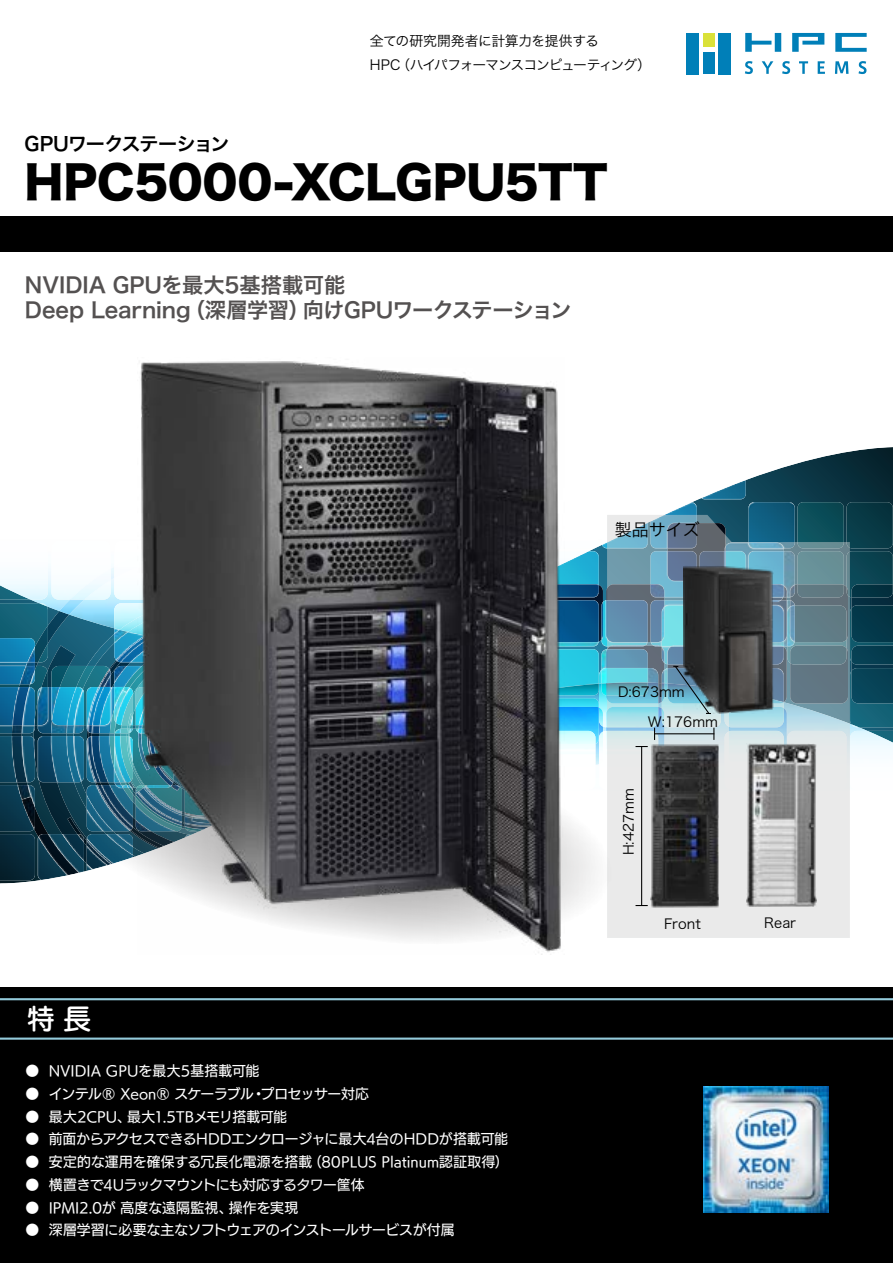
<style>
.page{position:relative;width:893px;height:1263px;background:#fff}
.page>*{position:absolute;margin:0;border:0;box-sizing:border-box;transform-origin:0 0}
.t1{font:44.7px "Hira Kaku Std W8";letter-spacing:-.01em;color:#000}
.t2{font:27.6px "UD Marugo Large Pr 6 N DB";color:#fff}
.t3{font:21.3px/25.5px "Hira Kaku Pro W6";letter-spacing:-.01em;color:#545151}
.t4{font:19.2px "Hira Kaku Pro W6";letter-spacing:-.055em;color:#000}
.t5{font:16.95px "Hira Kaku Pro W3";color:#000}
.t6{font:13.8px "UD Kakugo Large Pr 6 N M";letter-spacing:-.01em;color:#fff}
.t7{font:13.8px "UD Kakugo Large Pr 6 N M";letter-spacing:-.035em;color:#fff}
.t8{font:13.8px/24.5px "Hira Kaku Pro W3";letter-spacing:-.055em;color:#000}
.t9{font:13.8px "Hira Kaku Pro W3";letter-spacing:-.005em;color:#000}
.t10{font:13.8px "UD Kakugo Large Pr 6 N M";letter-spacing:.015em;color:#fff}
.t11{font:13.8px "UD Kakugo Large Pr 6 N M";letter-spacing:-.045em;color:#fff}
.t12{font:13.8px "UD Kakugo Large Pr 6 N M";letter-spacing:.01em;color:#fff}
</style>
<div class="page">
<img style="left:693px;top:447px;width:200px;height:55px">
<img style="left:699px;top:453px;width:47px;height:45px">
<img style="left:693px;top:453px;width:4px;height:46px">
<img style="left:42px;top:875px;width:26px;height:5px">
<img style="left:38px;top:864px;width:35px;height:11px">
<img style="left:68px;top:873px;width:9px;height:2px">
<div style="left:0;top:987px;width:893px;height:276px;background:#000"></div>
<div style="left:0;top:216px;width:893px;height:35px;background:#000"></div>
<div style="left:687px;top:33px;width:12px;height:41px;background:#007fb8"></div>
<div style="left:703px;top:33px;width:11px;height:14px;background:#dae138"></div>
<div style="left:703px;top:52px;width:11px;height:22px;background:#007fb8"></div>
<div style="left:718px;top:33px;width:13px;height:41px;background:#007fb8"></div>
<svg style="left:835px;top:33px;width:32px;height:19px"></svg>
<svg style="left:792px;top:33px;width:32px;height:19px"></svg>
<svg style="left:745px;top:33px;width:36px;height:19px"></svg>
<svg style="left:745px;top:61px;width:8px;height:13px"></svg>
<svg style="left:762px;top:61px;width:11px;height:13px"></svg>
<svg style="left:782px;top:61px;width:8px;height:13px"></svg>
<svg style="left:799px;top:61px;width:9px;height:13px"></svg>
<svg style="left:818px;top:61px;width:7px;height:13px"></svg>
<svg style="left:835px;top:61px;width:13px;height:13px"></svg>
<svg style="left:858px;top:61px;width:8px;height:13px"></svg>
<hr style="left:0;top:998px;width:893px;height:2px;background:#94cbdb">
<hr style="left:0;top:1037px;width:893px;height:3px;background:#94cbdb">
<div style="left:613px;top:864px;width:237px;height:74px;background:#eaeaea"></div>
<img style="left:746px;top:864px;width:70px;height:43px">
<img style="left:650px;top:864px;width:68px;height:45px">
<svg style="left:635px;top:905px;width:13px;height:1px"></svg>
<hr style="left:641px;top:746px;width:1px;height:159px;background:#000">
<img style="left:0;top:502px;width:893px;height:362px">
<hr style="left:654px;top:733px;width:60px;height:1px;background:#000">
<img style="left:80px;top:706px;width:533px;height:232px">
<img style="left:137px;top:361px;width:427px;height:594px">
<img style="left:703px;top:1087px;width:126px;height:125px">
<p class="t8" style="left:396px;top:28px;width:256px;text-indent:-27px">全ての研究開発者に計算力を提供する<br>（ハイパフォーマンスコンピューティング(</p>
<p class="t9" style="left:370px;top:53px;width:32px">HPC</p>
<h3 class="t4" style="left:25px;top:127px;width:207px">GPUワークステーション</h3>
<h1 class="t1" style="left:25px;top:157px;width:585px">HPC5000-XCLGPU5TT</h1>
<h3 class="t3" style="left:303px;top:271px;width:270px;text-indent:-278px">NVIDIA GPUを最大5基搭載可能<br>向けGPUワークステーション</h3>
<h3 class="t3" style="left:184px;top:296px;width:127px">（深層学習）</h3>
<h3 class="t3" style="left:25px;top:296px;width:167px">Deep Learning</h3>
<h2 class="t2" style="left:27px;top:1003px;width:66px">特長</h2>
<p class="t6" style="left:49px;top:1063px;width:212px">NVIDIA GPUを最大5基搭載可能</p>
<p class="t6" style="left:26px;top:1063px;width:15px">●</p>
<p class="t6" style="left:26px;top:1086px;width:15px">●</p>
<p class="t11" style="left:49px;top:1086px;width:218px">インテル® Xeon® スケーラブル・</p>
<p class="t6" style="left:261px;top:1086px;width:110px">プロセッサー対応</p>
<p class="t6" style="left:26px;top:1109px;width:15px">●</p>
<p class="t7" style="left:127px;top:1109px;width:161px">最大1.5TBメモリ搭載可能</p>
<p class="t6" style="left:49px;top:1109px;width:84px">最大2CPU、</p>
<p class="t6" style="left:26px;top:1131px;width:15px">●</p>
<p class="t6" style="left:49px;top:1131px;width:461px">前面からアクセスできるHDDエンクロージャに最大4台のHDDが搭載可能</p>
<p class="t6" style="left:26px;top:1154px;width:15px">●</p>
<p class="t6" style="left:308px;top:1154px;width:202px">（80PLUS Platinum認証取得(</p>
<p class="t10" style="left:49px;top:1154px;width:265px">安定的な運用を確保する冗長化電源を搭載</p>
<p class="t6" style="left:26px;top:1177px;width:15px">●</p>
<p class="t7" style="left:49px;top:1177px;width:317px">横置きで4Uラックマウントにも対応するタワー筐体</p>
<p class="t6" style="left:26px;top:1200px;width:15px">●</p>
<p class="t12" style="left:49px;top:1200px;width:185px">IPMI2.0が高度な遠隔監視、</p>
<p class="t6" style="left:229px;top:1200px;width:71px">操作を実現</p>
<p class="t6" style="left:26px;top:1222px;width:15px">●</p>
<p class="t6" style="left:49px;top:1222px;width:407px">深層学習に必要な主なソフトウェアのインストールサービスが付属</p>
<p class="t5" style="left:615px;top:514px;width:87px">製品サイズ</p>
<p class="t9" style="left:618px;top:680px;width:68px">D:673mm</p>
<p class="t9" style="left:648px;top:709px;width:72px">W:176mm</p>
<p class="t9" style="left:616px;top:855px;width:69px;rotate:-90deg">H:427mm</p>
<p class="t9" style="left:664px;top:911px;width:38px">Front</p>
<p class="t9" style="left:764px;top:910px;width:34px">Rear</p>
</div>
